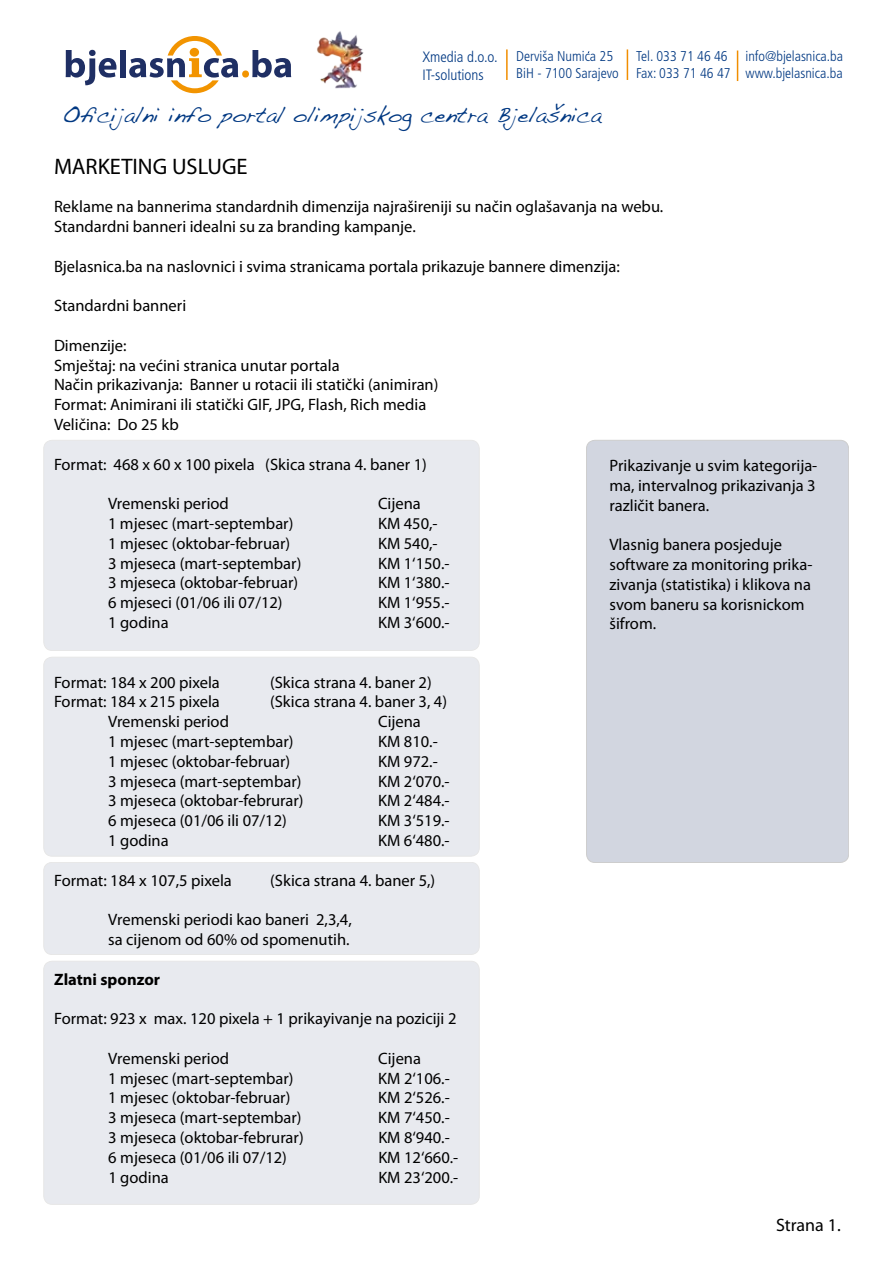
<style>
.page{position:relative;width:893px;height:1263px;background:#fff}
.page>*{position:absolute;margin:0;border:0;box-sizing:border-box;transform-origin:0 0}
.t1{font:22.5px "Myriad Pro";color:#000}
.t2{font:21.9px "Handwriting Dakota";color:#003882}
.t3{font:18px "Myriad Pro";color:#000}
.t4{font:16.5px/19.8px "Myriad Pro";color:#000}
.t5{font:700 16.5px "Myriad Pro";color:#000}
.t6{font:300 condensed 15px/18px "Frutiger";color:#003882}
.t7{font:300 condensed 14.1px/17px "Frutiger";color:#003882}
</style>
<div class="page">
<div style="left:586px;top:440px;width:263px;height:422px;background:#d2d6e0;border-radius:9px"></div>
<div style="left:586px;top:440px;width:263px;height:423px;border:1px solid #000;border-radius:9px"></div>
<div style="left:44px;top:440px;width:435px;height:210px;background:#e8eaef;border-radius:9px"></div>
<div style="left:44px;top:440px;width:435px;height:211px;border:1px solid #000;border-radius:9px"></div>
<div style="left:44px;top:657px;width:435px;height:199px;background:#e8eaef;border-radius:9px"></div>
<div style="left:44px;top:657px;width:435px;height:199px;border:1px solid #000;border-radius:9px"></div>
<div style="left:44px;top:862px;width:435px;height:92px;background:#e8eaef;border-radius:9px"></div>
<div style="left:44px;top:862px;width:435px;height:93px;border:1px solid #000;border-radius:9px"></div>
<div style="left:44px;top:961px;width:435px;height:243px;background:#e8eaef;border-radius:9px"></div>
<div style="left:44px;top:961px;width:435px;height:243px;border:1px solid #000;border-radius:9px"></div>
<svg style="left:66px;top:50px;width:50px;height:35px"></svg>
<div style="left:120px;top:50px;width:6px;height:27px;background:#1f2f64"></div>
<svg style="left:129px;top:36px;width:109px;height:57px"></svg>
<div style="left:242px;top:70px;width:7px;height:8px;background:#f29400;border-radius:50%"></div>
<svg style="left:252px;top:50px;width:39px;height:28px"></svg>
<img style="left:317px;top:31px;width:47px;height:58px">
<hr style="left:627px;top:49px;width:1px;height:31px;background:#f18e00">
<hr style="left:506px;top:49px;width:2px;height:31px;background:#f18e00">
<hr style="left:737px;top:51px;width:1px;height:30px;background:#f18e00">
<p class="t6" style="left:422px;top:48px;width:77px">Xmedia d.o.o.<br>IT-solutions</p>
<p class="t7" style="left:516px;top:48px;width:104px">Derviša Numica 25<br>BiH - 7100 Sarajevo</p>
<p class="t7" style="left:636px;top:48px;width:96px">Tel. 033 71 46 46<br>Fax: 033 71 46 47</p>
<p class="t7" style="left:745px;top:48px;width:99px">info@bjelasnica.ba www.bjelasnica.ba</p>
<h2 class="t2" style="left:62px;top:102px;width:540px">Oficijalni info portal olimpijskog centra Bjelašnica</h2>
<h1 class="t1" style="left:54px;top:153px;width:195px">MARKETING USLUGE</h1>
<p class="t4" style="left:54px;top:197px;width:611px">Reklame na bannerima standardnih dimenzija najrašireniji su način oglašavanja na webu.<br>Standardni banneri idealni su za branding kampanje.</p>
<p class="t4" style="left:54px;top:256px;width:567px">Bjelasnica.ba na naslovnici i svima stranicama portala prikazuje bannere dimenzija:</p>
<p class="t4" style="left:54px;top:296px;width:134px">Standardni banneri</p>
<p class="t4" style="left:54px;top:335px;width:386px">Dimenzije:<br>Smještaj: na većini stranica unutar portala<br>Način prikazivanja: Banner u rotacii ili statički (animiran)<br>Format: Animirani ili statički GIF, JPG, Flash, Rich media Veličina: Do 25 kb</p>
<p class="t4" style="left:54px;top:454px;width:374px">Format: 468 x 60 x 100 pixela (Skica strana 4. baner 1)</p>
<p class="t4" style="left:108px;top:494px;width:122px">Vremenski period</p>
<p class="t4" style="left:378px;top:494px;width:44px">Cijena</p>
<p class="t4" style="left:108px;top:513px;width:187px">1 mjesec (mart-septembar)</p>
<p class="t4" style="left:378px;top:513px;width:61px">KM 450,-</p>
<p class="t4" style="left:108px;top:533px;width:184px">1 mjesec (oktobar-februar)</p>
<p class="t4" style="left:378px;top:533px;width:61px">KM 540,-</p>
<p class="t4" style="left:108px;top:553px;width:195px">3 mjeseca (mart-septembar)</p>
<p class="t4" style="left:378px;top:553px;width:73px">KM 1‘150.-</p>
<p class="t4" style="left:108px;top:573px;width:192px">3 mjeseca (oktobar-februar)</p>
<p class="t4" style="left:378px;top:573px;width:73px">KM 1‘380.-</p>
<p class="t4" style="left:108px;top:593px;width:176px">6 mjeseci (01/06 ili 07/12)</p>
<p class="t4" style="left:378px;top:593px;width:73px">KM 1‘955.-</p>
<p class="t4" style="left:108px;top:612px;width:62px">1 godina</p>
<p class="t4" style="left:378px;top:612px;width:73px">KM 3‘600.-</p>
<p class="t4" style="left:609px;top:455px;width:209px;text-align:justify">Prikazivanje u svim kategorija&shy;ma, intervalnog prikazivanja 3 različit banera.</p>
<p class="t4" style="left:609px;top:534px;width:204px">Vlasnig banera posjeduje software za monitoring prika&shy;zivanja (statistika) i klikova na svom baneru sa korisnickom šifrom.</p>
<p class="t4" style="left:54px;top:672px;width:167px">Format: 184 x 200 pixela</p>
<p class="t4" style="left:270px;top:672px;width:163px">(Skica strana 4. baner 2)</p>
<p class="t4" style="left:54px;top:692px;width:167px">Format: 184 x 215 pixela</p>
<p class="t4" style="left:270px;top:692px;width:178px">(Skica strana 4. baner 3, 4)</p>
<p class="t4" style="left:108px;top:711px;width:122px">Vremenski period</p>
<p class="t4" style="left:378px;top:711px;width:44px">Cijena</p>
<p class="t4" style="left:108px;top:731px;width:187px">1 mjesec (mart-septembar)</p>
<p class="t4" style="left:378px;top:731px;width:61px">KM 810.-</p>
<p class="t4" style="left:108px;top:751px;width:184px">1 mjesec (oktobar-februar)</p>
<p class="t4" style="left:378px;top:751px;width:61px">KM 972.-</p>
<p class="t4" style="left:108px;top:771px;width:195px">3 mjeseca (mart-septembar)</p>
<p class="t4" style="left:378px;top:771px;width:73px">KM 2‘070.-</p>
<p class="t4" style="left:108px;top:791px;width:197px">3 mjeseca (oktobar-februrar)</p>
<p class="t4" style="left:378px;top:791px;width:73px">KM 2‘484.-</p>
<p class="t4" style="left:108px;top:810px;width:180px">6 mjeseca (01/06 ili 07/12)</p>
<p class="t4" style="left:378px;top:810px;width:73px">KM 3‘519.-</p>
<p class="t4" style="left:108px;top:830px;width:62px">1 godina</p>
<p class="t4" style="left:378px;top:830px;width:73px">KM 6‘480.-</p>
<p class="t4" style="left:54px;top:870px;width:179px">Format: 184 x 107,5 pixela</p>
<p class="t4" style="left:270px;top:870px;width:167px">(Skica strana 4. baner 5,)</p>
<p class="t4" style="left:108px;top:909px;width:245px">Vremenski periodi kao baneri 2,3,4, sa cijenom od 60% od spomenutih.</p>
<p class="t5" style="left:54px;top:968px;width:107px">Zlatni sponzor</p>
<p class="t4" style="left:54px;top:1008px;width:404px">Format: 923 x max. 120 pixela + 1 prikayivanje na poziciji 2</p>
<p class="t4" style="left:108px;top:1048px;width:122px">Vremenski period</p>
<p class="t4" style="left:378px;top:1048px;width:44px">Cijena</p>
<p class="t4" style="left:108px;top:1068px;width:187px">1 mjesec (mart-septembar)</p>
<p class="t4" style="left:378px;top:1068px;width:73px">KM 2‘106.-</p>
<p class="t4" style="left:108px;top:1088px;width:184px">1 mjesec (oktobar-februar)</p>
<p class="t4" style="left:378px;top:1088px;width:73px">KM 2‘526.-</p>
<p class="t4" style="left:108px;top:1107px;width:195px">3 mjeseca (mart-septembar)</p>
<p class="t4" style="left:378px;top:1107px;width:73px">KM 7‘450.-</p>
<p class="t4" style="left:108px;top:1127px;width:197px">3 mjeseca (oktobar-februrar)</p>
<p class="t4" style="left:378px;top:1127px;width:73px">KM 8‘940.-</p>
<p class="t4" style="left:108px;top:1147px;width:180px">6 mjeseca (01/06 ili 07/12)</p>
<p class="t4" style="left:378px;top:1147px;width:81px">KM 12‘660.-</p>
<p class="t4" style="left:108px;top:1167px;width:62px">1 godina</p>
<p class="t4" style="left:378px;top:1167px;width:81px">KM 23‘200.-</p>
<p class="t3" style="left:776px;top:1214px;width:66px">Strana 1.</p>
</div>
